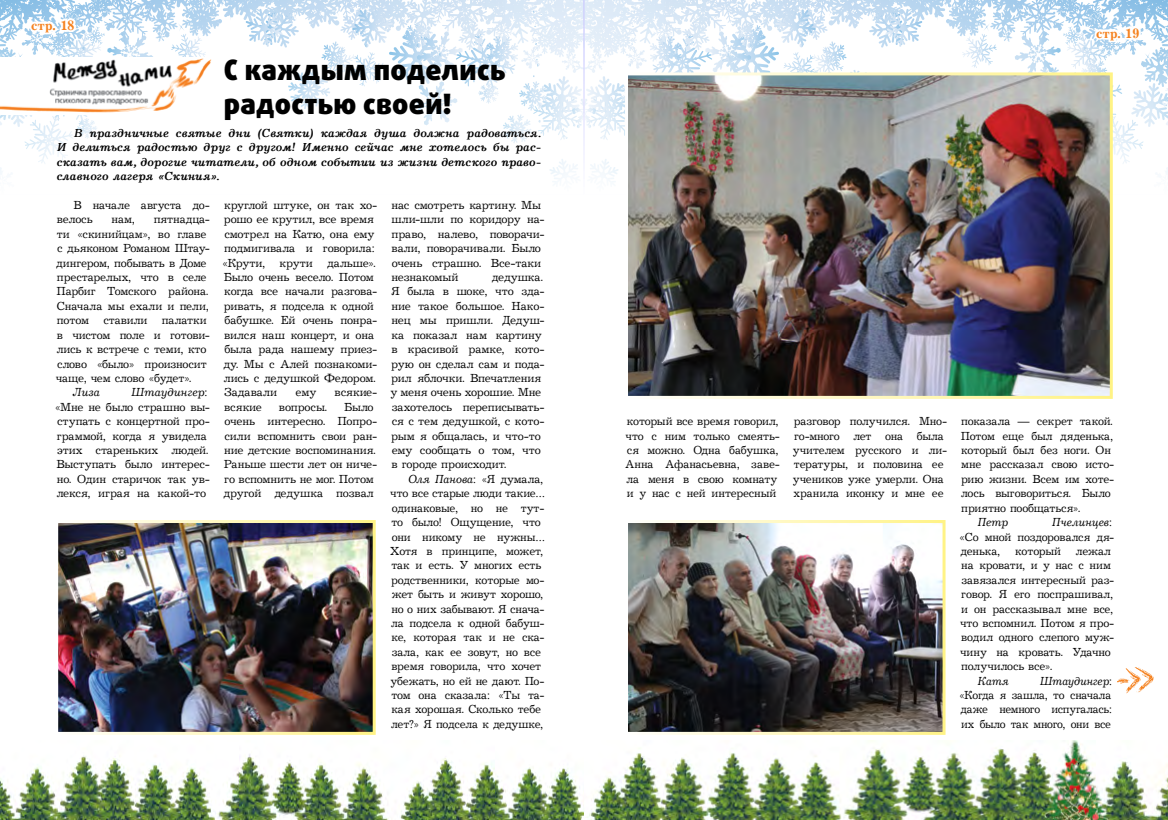
<style>
.page{position:relative;width:1168px;height:820px;background:#fff}
.page>*{position:absolute;margin:0;border:0;box-sizing:border-box;transform-origin:0 0}
.t1{font:900 28px/33.6px "Daxline Cyr LF";letter-spacing:.01em;color:#000}
.t2{font:14px "Journal Bold Cyrillic";letter-spacing:-.01em;color:#f58220}
.t3{font:12px/14.4px "Journal Cyrillic";letter-spacing:-.015em;color:#000}
.t4{font:italic 700 12px/14.4px "Journal";letter-spacing:-.005em;color:#000;text-align:justify}
.t5{font:12px/14.4px "Journal Cyrillic";letter-spacing:-.015em;color:#000;text-align:justify;scale:.96 1}
.t6{font:12px "Journal Italic Cyrillic";letter-spacing:-.025em;color:#000}
.t7{font:12px "Journal Italic Cyrillic";letter-spacing:-.025em;color:#000;scale:.96 1}
.s1{font-family:"Journal Cyrillic"}
.s2{font-family:"Journal Italic Cyrillic"}
</style>
<div class="page">
<svg style="left:0;top:0;width:583px;height:182px"></svg>
<svg style="left:246px;top:8px;width:337px;height:135px"></svg>
<svg style="left:583px;top:0;width:585px;height:182px"></svg>
<svg style="left:0;top:10px;width:97px;height:172px"></svg>
<svg style="left:1015px;top:18px;width:153px;height:164px"></svg>
<img style="left:0;top:740px;width:1168px;height:79px">
<img style="left:0;top:58px;width:215px;height:56px">
<img style="left:59px;top:524px;width:313px;height:206px">
<div style="left:55px;top:520px;width:321px;height:214px;border:3px solid #fff"></div>
<img style="left:629px;top:76px;width:480px;height:319px">
<div style="left:625px;top:72px;width:488px;height:327px;border:3px solid #fff"></div>
<img style="left:629px;top:524px;width:312px;height:206px">
<div style="left:625px;top:520px;width:320px;height:214px;border:3px solid #fff"></div>
<svg style="left:1117px;top:667px;width:37px;height:26px"></svg>
<p class="t2" style="left:31px;top:18px;width:45px">стр. 18</p>
<h1 class="t1" style="left:224px;top:53px;width:283px">С каждым поделись радостью своей!</h1>
<p class="t4" style="left:57px;top:126px;width:486px;text-indent:17px">В праздничные святые дни (Святки) каждая душа должна радоваться.<br>И делиться радостью друг с другом! Именно сейчас мне хотелось бы рас&shy;сказать вам, дорогие читатели, об одном событии из жизни детского право&shy;славного лагеря «Скиния».</p>
<p class="t3" style="left:57px;top:198px;width:155px;text-indent:16px">В начале августа до&shy;велось</p>
<p class="t3" style="left:56px;top:213px;width:156px;text-indent:98px">пятнадца&shy;ти «скинийцам», во главе с дьяконом Романом Штау&shy;дингером, побывать в Доме престарелых, что в селе<br>Парбиг Томского района.<br>Сначала мы ехали и пели, потом ставили палатки в чистом поле и готови&shy;лись к встрече с теми, кто слово «было» произносит чаще, чем слово «будет».</p>
<p class="t6" style="left:73px;top:386px;width:29px">Лиза</p>
<p class="t6" style="left:131px;top:386px;width:78px">Штаудингер<span class="s1">:</span></p>
<p class="t3" style="left:55px;top:400px;width:157px">«Мне не было страшно вы&shy;ступать с концертной про&shy;граммой, когда я увидела этих стареньких людей.<br>Выступать было интерес&shy;но. Один старичок так ув&shy;лекся, играя на какой-то</p>
<p class="t3" style="left:111px;top:213px;width:25px">нам,</p>
<p class="t3" style="left:222px;top:198px;width:157px">круглой штуке, он так хо&shy;рошо ее крутил, все время смотрел на Катю, она ему подмигивала и говорила: «Крути, крути дальше».<br>Было очень весело. Потом когда все начали разгова&shy;ривать, я подсела к одной бабушке. Ей очень понра&shy;вился наш концерт, и она была рада нашему приез&shy;ду. Мы с Алей познакоми&shy;лись с дедушкой Федором.<br>Задавали</p>
<p class="t3" style="left:295px;top:385px;width:22px">ему</p>
<p class="t3" style="left:335px;top:385px;width:44px">всякие-</p>
<p class="t3" style="left:224px;top:400px;width:155px;text-indent:121px">Было очень интересно. Попро&shy;сили вспомнить свои ран&shy;ние детские воспоминания.<br>Раньше шести лет он ниче&shy;го вспомнить не мог. Потом другой дедушка позвал</p>
<p class="t3" style="left:224px;top:400px;width:39px">всякие</p>
<p class="t3" style="left:279px;top:400px;width:50px">вопросы.</p>
<p class="t3" style="left:391px;top:198px;width:155px">нас смотреть картину. Мы шли-шли по коридору на&shy;право, налево, поворачи&shy;вали, поворачивали. Было очень страшно. Все-таки незнакомый</p>
<p class="t3" style="left:390px;top:270px;width:156px;text-indent:101px">дедушка.<br>Я была в шоке, что зда&shy;ние такое большое. Нако&shy;нец мы пришли. Дедуш&shy;ка показал нам картину в красивой рамке, кото&shy;рую он сделал сам и пода&shy;рил яблочки. Впечатления у меня очень хорошие. Мне захотелось переписывать&shy;ся с тем дедушкой, с кото&shy;рым я общалась, и что-то ему сообщать о том, что в городе происходит.</p>
<p class="t3" style="left:390px;top:472px;width:156px;text-indent:18px"><span class="s2">Оля Панова</span>: «Я думала, что все старые люди такие… одинаковые, но не тут&shy;то было! Ощущение, что они никому не нужны…<br>Хотя в принципе, может, так и есть. У многих есть родственники, которые мо&shy;жет быть и живут хорошо, но о них забывают. Я снача&shy;ла подсела к одной бабуш&shy;ке, которая так и не ска&shy;зала, как ее зовут, но все время говорила, что хочет убежать, но ей не дают. По&shy;том она сказала: «Ты та&shy;кая хорошая. Сколько тебе лет?» Я подсела к дедушке,</p>
<p class="t2" style="left:1096px;top:25px;width:45px">стр. 19</p>
<p class="t3" style="left:625px;top:414px;width:156px">который все время говорил, что с ним только смеять&shy;ся можно. Одна бабушка,<br>Анна Афанасьевна, заве&shy;ла меня в свою комнату и у нас с ней интересный</p>
<p class="t3" style="left:793px;top:414px;width:156px">разговор получился. Мно&shy;го-много лет она была учителем русского и ли&shy;тературы, и половина ее учеников уже умерли. Она хранила иконку и мне ее</p>
<p class="t3" style="left:961px;top:414px;width:155px">показала — секрет такой.<br>Потом еще был дяденька, который был без ноги. Он мне рассказал свою исто&shy;рию жизни. Всем им хоте&shy;лось выговориться. Было приятно пообщаться».</p>
<p class="t6" style="left:977px;top:515px;width:32px">Петр</p>
<p class="t6" style="left:1052px;top:515px;width:62px">Пчелинцев<span class="s1">:</span></p>
<p class="t3" style="left:959px;top:529px;width:157px">«Со мной поздоровался дя&shy;денька, который лежал на кровати, и у нас с ним завязался интересный раз&shy;говор. Я его поспрашивал, и он рассказывал мне все, что вспомнил. Потом я про&shy;водил одного слепого муж&shy;чину на кровать. Удачно получилось все».</p>
<p class="t7" style="left:978px;top:674px;width:34px">Катя</p>
<p class="t7" style="left:1040px;top:674px;width:77px">Штаудингер<span class="s1">:</span></p>
<p class="t5" style="left:959px;top:688px;width:161px">«Когда я зашла, то сначала даже немного испугалась: их было так много, они все</p>
</div>
